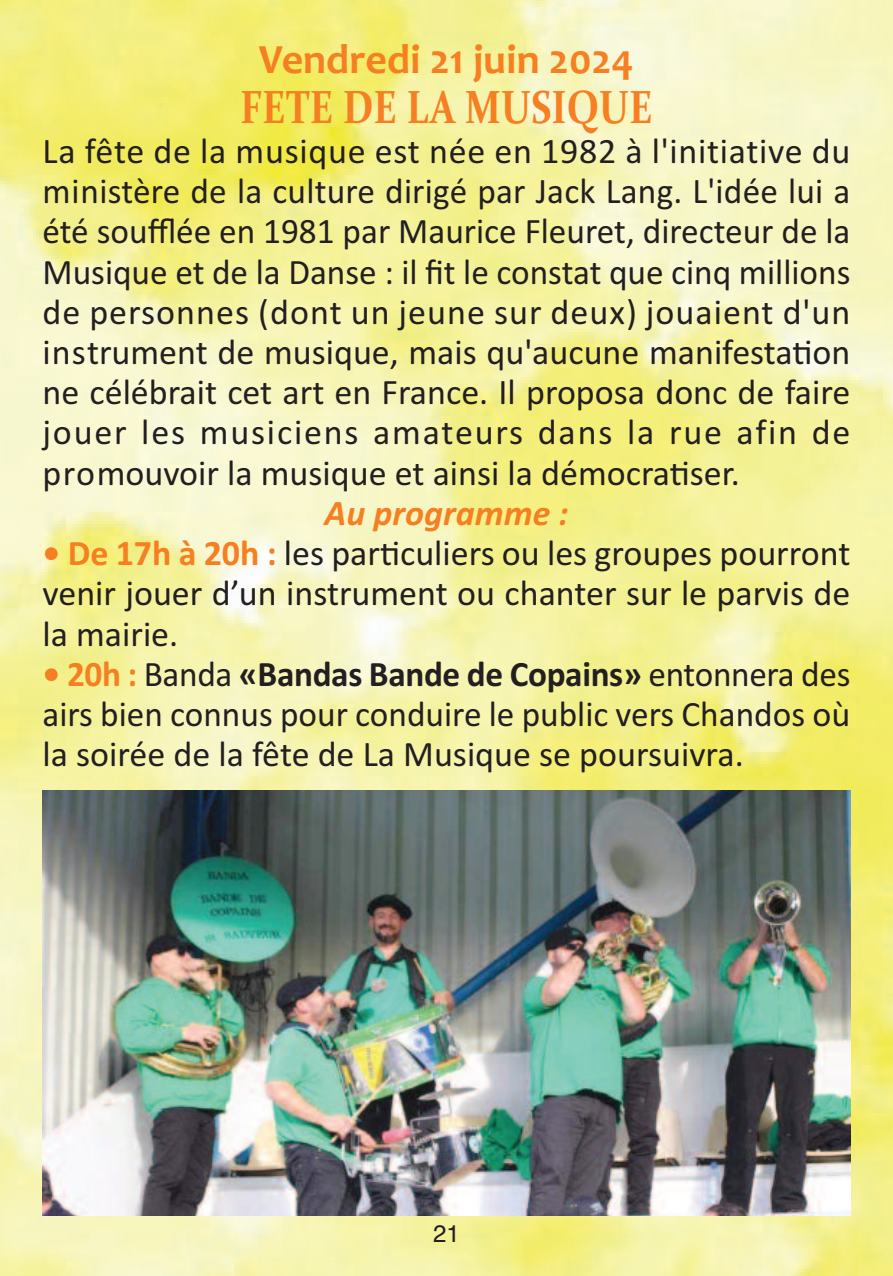
<style>
.page{position:relative;width:893px;height:1276px;background:#fff}
.page>*{position:absolute;margin:0;border:0;box-sizing:border-box;transform-origin:0 0}
.t1{font:700 46.8px "Constantia";color:#f57f21;scale:.83 1}
.t2{font:700 42px "Candara";color:#f57f21}
.t3{font:36px/40.2px "Calibri";color:#231f20;text-align:justify}
.t4{font:italic 700 36px "Calibri";color:#f57f21}
.t5{font:24px "Helvetica";color:#231f20}
.s1{font-weight:700;color:#f57f21}
.s2{font-weight:700}
</style>
<div class="page">
<img style="left:0;top:0;width:893px;height:1276px">
<img style="left:43px;top:790px;width:807px;height:425px">
<p class="t2" style="left:259px;top:34px;width:377px">Vendredi 21 juin 2024</p>
<p class="t1" style="left:240px;top:79px;width:498px">FETE DE LA MuSIQuE</p>
<p class="t3" style="left:43px;top:130px;width:809px">La fête de la musique est née en 1982 à l'initiative du ministère de la culture dirigé par Jack Lang. L'idée lui a été soufflée en 1981 par Maurice Fleuret, directeur de la Musique et de la Danse : il fit le constat que cinq millions de personnes (dont un jeune sur deux) jouaient d'un instrument de musique, mais qu'aucune manifestation ne célébrait cet art en France. Il proposa donc de faire jouer les musiciens amateurs dans la rue afin de promouvoir la musique et ainsi la démocratiser.</p>
<p class="t4" style="left:325px;top:491px;width:245px">Au programme :</p>
<p class="t3" style="left:43px;top:532px;width:809px"><span class="s1">• De 17h à 20h :</span> les particuliers ou les groupes pourront venir jouer d’un instrument ou chanter sur le parvis de la mairie.</p>
<p class="t3" style="left:43px;top:653px;width:809px"><span class="s1">• 20h :</span> Banda <span class="s2">«Bandas Bande de Copains»</span> entonnera des airs bien connus pour conduire le public vers Chandos où la soirée de la fête de La Musique se poursuivra.</p>
<p class="t5" style="left:433px;top:1219px;width:28px">21</p>
</div>
